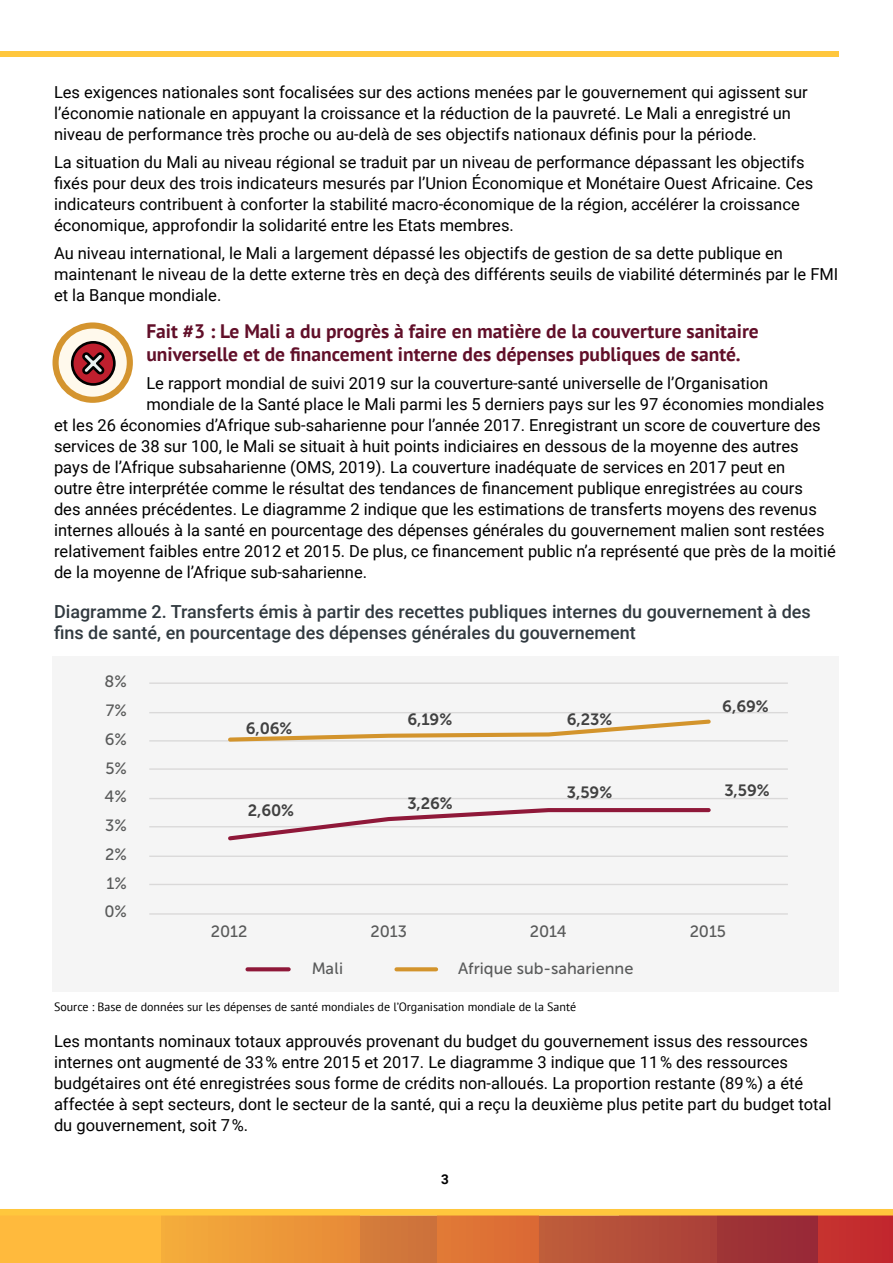
<style>
.page{position:relative;width:893px;height:1263px;background:#fff}
.page>*{position:absolute;margin:0;border:0;box-sizing:border-box;transform-origin:0 0}
.t1{font:700 19.5px/23.4px "PT Sans";color:#610f29}
.Figure_Table_title{font:500 18px/21.6px "Roboto";color:#313a40}
.Body{font:16.5px/21px "Roboto";color:#000}
.t2{font:16.35px "Museo Sans 500";color:#595a5a}
.t3{font:16.35px "Museo Sans 700";letter-spacing:-.005em;color:#414141}
.t4{font:700 13.5px "Roboto";color:#000}
.Source{font:12px "PT Sans";color:#000}
</style>
<div class="page">
<svg style="left:0;top:1209px;width:893px;height:54px;background:#d97e39"></svg>
<div style="left:0;top:51px;width:839px;height:5px;background:#ffc73d"></div>
<div style="left:53px;top:656px;width:786px;height:336px;background:#f5f5f5"></div>
<hr style="left:149px;top:682px;width:639px;height:2px;background:#dad9d9">
<hr style="left:149px;top:712px;width:639px;height:1px;background:#dad9d9">
<hr style="left:149px;top:740px;width:639px;height:1px;background:#dad9d9">
<hr style="left:149px;top:768px;width:639px;height:2px;background:#dad9d9">
<hr style="left:149px;top:798px;width:639px;height:1px;background:#dad9d9">
<hr style="left:149px;top:826px;width:639px;height:1px;background:#dad9d9">
<hr style="left:149px;top:855px;width:639px;height:2px;background:#dad9d9">
<hr style="left:149px;top:884px;width:639px;height:1px;background:#dad9d9">
<hr style="left:149px;top:913px;width:639px;height:2px;background:#dad9d9">
<svg style="left:226px;top:719px;width:487px;height:23px"></svg>
<svg style="left:225px;top:808px;width:488px;height:33px"></svg>
<svg style="left:396px;top:967px;width:40px;height:4px"></svg>
<svg style="left:247px;top:967px;width:42px;height:4px"></svg>
<svg style="left:56px;top:325px;width:74px;height:75px;background:#f6e4c5"></svg>
<svg style="left:71px;top:341px;width:45px;height:45px;background:#985357"></svg>
<div style="left:53px;top:322px;width:80px;height:81px;border:6px solid #d4942e;border-radius:50%"></div>
<p class="Body" style="left:54px;top:81px;width:755px">Les exigences nationales sont focalisées sur des actions menées par le gouvernement qui agissent sur l’économie nationale en appuyant la croissance et la réduction de la pauvreté. Le Mali a enregistré un niveau de performance très proche ou au-delà de ses objectifs nationaux définis pour la période.</p>
<p class="Body" style="left:54px;top:151px;width:761px">La situation du Mali au niveau régional se traduit par un niveau de performance dépassant les objectifs fixés pour deux des trois indicateurs mesurés par l’Union Économique et Monétaire Ouest Africaine. Ces indicateurs contribuent à conforter la stabilité macro-économique de la région, accélérer la croissance économique, approfondir la solidarité entre les Etats membres.</p>
<p class="Body" style="left:54px;top:242px;width:786px">Au niveau international, le Mali a largement dépassé les objectifs de gestion de sa dette publique en maintenant le niveau de la dette externe très en deçà des différents seuils de viabilité déterminés par le FMI et la Banque mondiale.</p>
<h2 class="t1" style="left:146px;top:319px;width:614px">Fait #3 : Le Mali a du progrès à faire en matière de la couverture sanitaire universelle et de financement interne des dépenses publiques de santé.</h2>
<p class="Body" style="left:146px;top:372px;width:623px">Le rapport mondial de suivi 2019 sur la couverture-santé universelle de l’Organisation</p>
<p class="Body" style="left:146px;top:393px;width:679px">mondiale de la Santé place le Mali parmi les 5 derniers pays sur les 97 économies mondiales</p>
<p class="Body" style="left:54px;top:414px;width:768px">et les 26 économies d’Afrique sub-saharienne pour l’année 2017. Enregistrant un score de couverture des</p>
<p class="Body" style="left:54px;top:435px;width:746px">services de 38 sur 100, le Mali se situait à huit points indiciaires en dessous de la moyenne des autres</p>
<p class="Body" style="left:54px;top:456px;width:733px">pays de l’Afrique subsaharienne (OMS, 2019). La couverture inadéquate de services en 2017 peut en</p>
<p class="Body" style="left:54px;top:477px;width:750px">outre être interprétée comme le résultat des tendances de financement publique enregistrées au cours</p>
<p class="Body" style="left:54px;top:498px;width:764px">des années précédentes. Le diagramme 2 indique que les estimations de transferts moyens des revenus</p>
<p class="Body" style="left:54px;top:519px;width:772px">internes alloués à la santé en pourcentage des dépenses générales du gouvernement malien sont restées</p>
<p class="Body" style="left:54px;top:540px;width:783px">relativement faibles entre 2012 et 2015. De plus, ce financement public n’a représenté que près de la moitié</p>
<p class="Body" style="left:54px;top:561px;width:315px">de la moyenne de l’Afrique sub-saharienne.</p>
<p class="Figure_Table_title" style="left:54px;top:600px;width:758px">Diagramme 2. Transferts émis à partir des recettes publiques internes du gouvernement à des fins de santé, en pourcentage des dépenses générales du gouvernement</p>
<p class="t2" style="left:105px;top:673px;width:24px">8%</p>
<p class="t2" style="left:106px;top:701px;width:22px">7%</p>
<p class="t2" style="left:105px;top:730px;width:24px">6%</p>
<p class="t2" style="left:105px;top:759px;width:23px">5%</p>
<p class="t2" style="left:105px;top:788px;width:24px">4%</p>
<p class="t2" style="left:105px;top:816px;width:23px">3%</p>
<p class="t2" style="left:105px;top:845px;width:23px">2%</p>
<p class="t2" style="left:107px;top:874px;width:22px">1%</p>
<p class="t2" style="left:104px;top:903px;width:24px">0%</p>
<p class="t3" style="left:246px;top:719px;width:48px">6,06%</p>
<p class="t3" style="left:248px;top:802px;width:48px">2,60%</p>
<p class="t3" style="left:407px;top:710px;width:46px">6,19%</p>
<p class="t3" style="left:567px;top:710px;width:47px">6,23%</p>
<p class="t3" style="left:722px;top:697px;width:48px">6,69%</p>
<p class="t3" style="left:407px;top:794px;width:47px">3,26%</p>
<p class="t3" style="left:567px;top:783px;width:47px">3,59%</p>
<p class="t3" style="left:724px;top:781px;width:47px">3,59%</p>
<p class="t2" style="left:211px;top:923px;width:38px">2012</p>
<p class="t2" style="left:371px;top:923px;width:38px">2013</p>
<p class="t2" style="left:530px;top:923px;width:39px">2014</p>
<p class="t2" style="left:690px;top:923px;width:38px">2015</p>
<p class="t2" style="left:312px;top:959px;width:33px">Mali</p>
<p class="t2" style="left:458px;top:959px;width:177px">Afrique sub-saharienne</p>
<p class="Source" style="left:54px;top:999px;width:524px">Source : Base de données sur les dépenses de santé mondiales de l’Organisation mondiale de la Santé</p>
<p class="Body" style="left:54px;top:1030px;width:779px">Les montants nominaux totaux approuvés provenant du budget du gouvernement issus des ressources internes ont augmenté de 33 % entre 2015 et 2017. Le diagramme 3 indique que 11 % des ressources budgétaires ont été enregistrées sous forme de crédits non-alloués. La proportion restante (89 %) a été affectée à sept secteurs, dont le secteur de la santé, qui a reçu la deuxième plus petite part du budget total du gouvernement, soit 7 %.</p>
<p class="t4" style="left:441px;top:1169px;width:9px">3</p>
</div>
